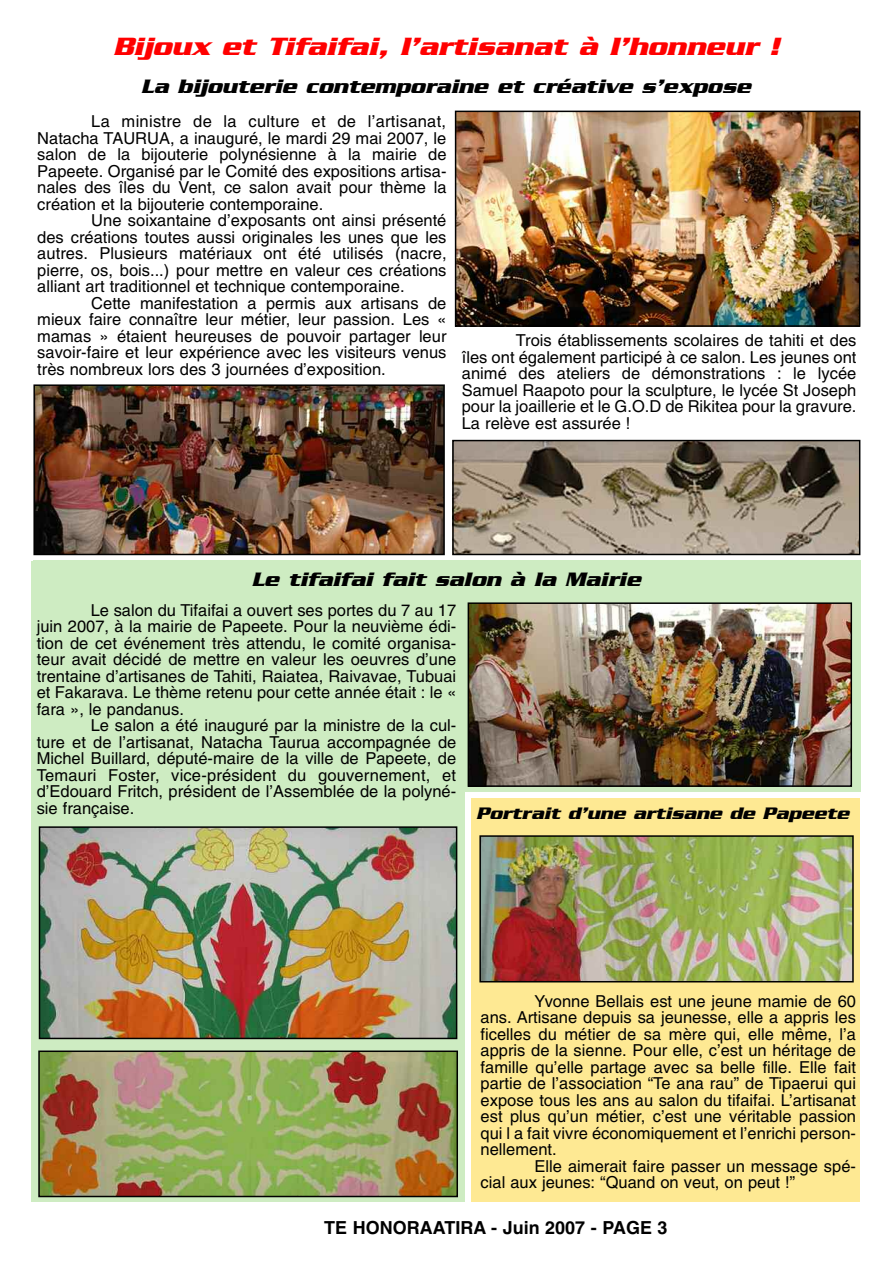
<style>
.page{position:relative;width:893px;height:1263px;background:#fff}
.page>*{position:absolute;margin:0;border:0;box-sizing:border-box;transform-origin:0 0}
.t1{font:italic 700 27px "Serpentine";color:#f00}
.t2{font:italic 700 21px "Serpentine";color:#000}
.t3{font:italic 700 18px "Serpentine";color:#000}
.t4{font:700 18px "Helvetica";color:#000}
.t5{font:16.5px/16.5px "Helvetica";color:#000;text-align:justify}
</style>
<div class="page">
<div style="left:471px;top:799px;width:389px;height:403px;background:#fee993"></div>
<div style="left:33px;top:560px;width:827px;height:232px;background:#ceecc2"></div>
<div style="left:31px;top:562px;width:434px;height:640px;background:#ceecc2"></div>
<img style="left:36px;top:387px;width:406px;height:165px">
<div style="left:33px;top:384px;width:412px;height:171px;border:2px solid #000"></div>
<img style="left:455px;top:443px;width:402px;height:109px">
<div style="left:452px;top:440px;width:408px;height:115px;border:2px solid #000"></div>
<img style="left:458px;top:114px;width:399px;height:210px">
<div style="left:455px;top:111px;width:405px;height:216px;border:2px solid #000"></div>
<img style="left:471px;top:605px;width:378px;height:179px">
<div style="left:468px;top:602px;width:384px;height:185px;border:2px solid #000"></div>
<img style="left:42px;top:829px;width:412px;height:207px">
<div style="left:39px;top:826px;width:418px;height:213px;border:2px solid #000"></div>
<img style="left:41px;top:1053px;width:414px;height:141px">
<div style="left:38px;top:1050px;width:420px;height:147px;border:2px solid #000"></div>
<img style="left:482px;top:838px;width:369px;height:141px">
<div style="left:479px;top:835px;width:375px;height:147px;border:2px solid #000"></div>
<h1 class="t1" style="left:113px;top:37px;width:668px">Bijoux et Tifaifai, l’artisanat à l’honneur !</h1>
<p class="t2" style="left:141px;top:80px;width:611px">La bijouterie contemporaine et créative s’expose</p>
<p class="t5" style="left:37px;top:114px;width:411px;text-indent:54px">La ministre de la culture et de l’artisanat, Natacha TAURUA, a inauguré, le mardi 29 mai 2007, le salon de la bijouterie polynésienne à la mairie de Papeete. Organisé par le Comité des expositions artisa&shy;nales des îles du Vent, ce salon avait pour thème la création et la bijouterie contemporaine.</p>
<p class="t5" style="left:37px;top:213px;width:411px;text-indent:54px">Une soixantaine d’exposants ont ainsi présenté des créations toutes aussi originales les unes que les autres. Plusieurs matériaux ont été utilisés (nacre, pierre, os, bois...) pour mettre en valeur ces créations alliant art traditionnel et technique contemporaine.</p>
<p class="t5" style="left:37px;top:296px;width:411px;text-indent:54px">Cette manifestation a permis aux artisans de mieux faire connaître leur métier, leur passion. Les « mamas » étaient heureuses de pouvoir partager leur savoir-faire et leur expérience avec les visiteurs venus très nombreux lors des 3 journées d’exposition.</p>
<p class="t5" style="left:462px;top:334px;width:396px;text-indent:54px">Trois établissements scolaires de tahiti et des îles ont également participé à ce salon. Les jeunes ont animé des ateliers de démonstrations : le lycée Samuel Raapoto pour la sculpture, le lycée St Joseph pour la joaillerie et le G.O.D de Rikitea pour la gravure.<br>La relève est assurée !</p>
<p class="t2" style="left:251px;top:572px;width:391px">Le tifaifai fait salon à la Mairie</p>
<p class="t5" style="left:37px;top:603px;width:421px;text-indent:54px">Le salon du Tifaifai a ouvert ses portes du 7 au 17 juin 2007, à la mairie de Papeete. Pour la neuvième édi&shy;tion de cet événement très attendu, le comité organisa&shy;teur avait décidé de mettre en valeur les oeuvres d’une trentaine d’artisanes de Tahiti, Raiatea, Raivavae, Tubuai et Fakarava. Le thème retenu pour cette année était : le « fara », le pandanus.</p>
<p class="t5" style="left:37px;top:719px;width:421px;text-indent:54px">Le salon a été inauguré par la ministre de la cul&shy;ture et de l’artisanat, Natacha Taurua accompagnée de Michel Buillard, député-maire de la ville de Papeete, de Temauri Foster, vice-président du gouvernement, et d’Edouard Fritch, président de l’Assemblée de la polyné&shy;sie française.</p>
<p class="t3" style="left:476px;top:807px;width:374px">Portrait d’une artisane de Papeete</p>
<p class="t5" style="left:481px;top:994px;width:377px;text-indent:54px">Yvonne Bellais est une jeune mamie de 60 ans. Artisane depuis sa jeunesse, elle a appris les ficelles du métier de sa mère qui, elle même, l’a appris de la sienne. Pour elle, c’est un héritage de famille qu’elle partage avec sa belle fille. Elle fait partie de l’association “Te ana rau” de Tipaerui qui expose tous les ans au salon du tifaifai. L’artisanat est plus qu’un métier, c’est une véritable passion qui l a fait vivre économiquement et l’enrichi person&shy;nellement.</p>
<p class="t5" style="left:481px;top:1159px;width:377px;text-indent:54px">Elle aimerait faire passer un message spé&shy;cial aux jeunes: “Quand on veut, on peut !”</p>
<p class="t4" style="left:324px;top:1221px;width:345px">TE HONORAATIRA - Juin 2007 - PAGE 3</p>
</div>
